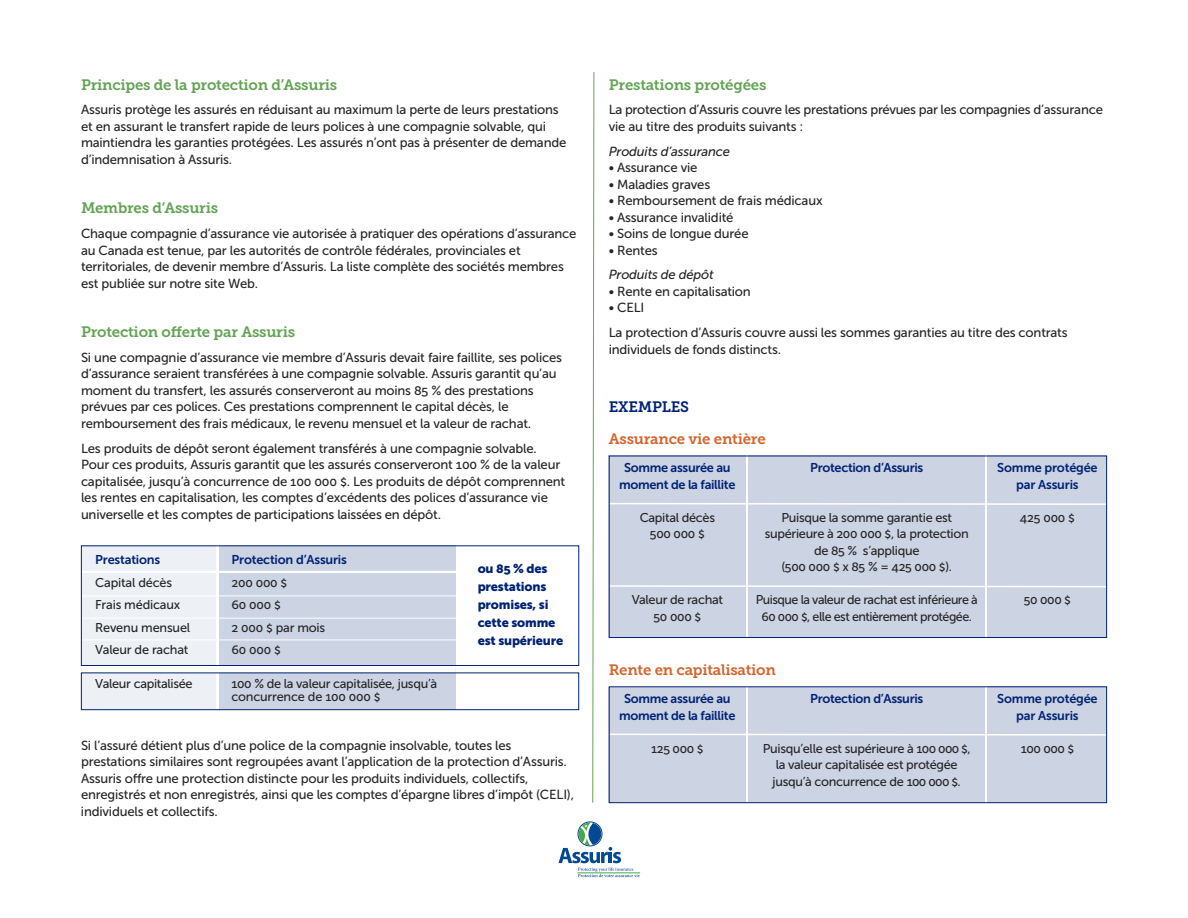
<style>
.page{position:relative;width:1188px;height:918px;background:#fff}
.page>*{position:absolute;margin:0;border:0;box-sizing:border-box;transform-origin:0 0}
.t1{font:15px "Museo Slab 700";letter-spacing:-.015em;color:#62a453}
.t2{font:15px "Museo Slab 700";letter-spacing:-.015em;color:#d5642c}
.t3{font:15px "Museo Slab 700";letter-spacing:-.015em;color:#002374}
.t4{font:13.2px/16.5px "Museo Sans 500";letter-spacing:-.015em;color:#272627}
.t5{font:italic 13.2px "Museo Sans 500";letter-spacing:-.015em;color:#272627}
.t6{font:12.75px/16.5px "Museo Sans 500";letter-spacing:-.025em;color:#272627;text-align:center}
.t7{font:12.75px/16.5px "Museo Sans 700";letter-spacing:-.025em;color:#002374;text-align:center}
.t8{font:12.75px/18px "Museo Sans 900";letter-spacing:-.015em;color:#002374}
</style>
<div class="page">
<div style="left:609px;top:456px;width:137px;height:182px;background:#ccd3e3"></div>
<div style="left:988px;top:456px;width:119px;height:182px;background:#ccd3e3"></div>
<div style="left:749px;top:456px;width:236px;height:182px;background:#ccd3e3"></div>
<svg style="left:608px;top:502px;width:500px;height:4px"></svg>
<svg style="left:608px;top:585px;width:500px;height:3px"></svg>
<div style="left:609px;top:687px;width:137px;height:115px;background:#ccd3e3"></div>
<div style="left:988px;top:686px;width:119px;height:116px;background:#ccd3e3"></div>
<div style="left:748px;top:687px;width:237px;height:115px;background:#ccd3e3"></div>
<svg style="left:608px;top:733px;width:500px;height:3px"></svg>
<div style="left:609px;top:456px;width:498px;height:182px;border:1px solid #002374"></div>
<div style="left:609px;top:686px;width:498px;height:117px;border:1px solid #002374"></div>
<div style="left:219px;top:545px;width:237px;height:165px;background:#ccd3e3"></div>
<div style="left:81px;top:545px;width:135px;height:165px;background:#edf0f5"></div>
<hr style="left:81px;top:571px;width:375px;height:2px;background:#fff">
<hr style="left:81px;top:596px;width:375px;height:1px;background:#fff">
<hr style="left:81px;top:618px;width:375px;height:1px;background:#fff">
<hr style="left:81px;top:640px;width:375px;height:1px;background:#fff">
<div style="left:81px;top:665px;width:375px;height:8px;background:#fff"></div>
<div style="left:81px;top:545px;width:498px;height:121px;border:1px solid #002374"></div>
<svg style="left:592px;top:72px;width:3px;height:731px"></svg>
<svg style="left:559px;top:822px;width:81px;height:55px"></svg>
<hr style="left:577px;top:873px;width:63px;height:1px;background:#44aa42">
<div style="left:81px;top:673px;width:498px;height:37px;border:1px solid #002374"></div>
<p class="t1" style="left:81px;top:79px;width:258px">Principes de la protection d’Assuris</p>
<p class="t4" style="left:81px;top:101px;width:487px">Assuris protège les assurés en réduisant au maximum la perte de leurs prestations et en assurant le transfert rapide de leurs polices à une compagnie solvable, qui maintiendra les garanties protégées. Les assurés n’ont pas à présenter de demande d’indemnisation à Assuris.</p>
<p class="t1" style="left:81px;top:203px;width:139px">Membres d’Assuris</p>
<p class="t4" style="left:81px;top:225px;width:497px">Chaque compagnie d’assurance vie autorisée à pratiquer des opérations d’assurance au Canada est tenue, par les autorités de contrôle fédérales, provinciales et territoriales, de devenir membre d’Assuris. La liste complète des sociétés membres est publiée sur notre site Web.</p>
<p class="t1" style="left:81px;top:326px;width:216px">Protection offerte par Assuris</p>
<p class="t4" style="left:81px;top:349px;width:483px">Si une compagnie d’assurance vie membre d’Assuris devait faire faillite, ses polices d’assurance seraient transférées à une compagnie solvable. Assuris garantit qu’au moment du transfert, les assurés conserveront au moins 85 % des prestations prévues par ces polices. Ces prestations comprennent le capital décès, le remboursement des frais médicaux, le revenu mensuel et la valeur de rachat.</p>
<p class="t4" style="left:81px;top:440px;width:486px">Les produits de dépôt seront également transférés à une compagnie solvable.<br>Pour ces produits, Assuris garantit que les assurés conserveront 100 % de la valeur capitalisée, jusqu’à concurrence de 100 000 $. Les produits de dépôt comprennent les rentes en capitalisation, les comptes d’excédents des polices d’assurance vie universelle et les comptes de participations laissées en dépôt.</p>
<p class="t7" style="left:95px;top:552px;width:67px">Prestations</p>
<p class="t7" style="left:232px;top:552px;width:117px">Protection d’Assuris</p>
<p class="t6" style="left:95px;top:574px;width:78px">Capital décès</p>
<p class="t6" style="left:232px;top:574px;width:57px">200 000 $</p>
<p class="t6" style="left:95px;top:597px;width:87px">Frais médicaux</p>
<p class="t6" style="left:232px;top:597px;width:51px">60 000 $</p>
<p class="t6" style="left:95px;top:619px;width:97px">Revenu mensuel</p>
<p class="t6" style="left:232px;top:619px;width:95px">2 000 $ par mois</p>
<p class="t6" style="left:95px;top:642px;width:95px">Valeur de rachat</p>
<p class="t6" style="left:232px;top:642px;width:51px">60 000 $</p>
<p class="t6" style="left:95px;top:675px;width:99px">Valeur capitalisée</p>
<p class="t6" style="left:231px;top:677px;width:207px;line-height:13.5px;text-align:left">100 % de la valeur capitalisée, jusqu’à concurrence de 100 000 $</p>
<p class="t8" style="left:478px;top:560px;width:87px">ou 85 % des prestations promises, si cette somme est supérieure</p>
<p class="t4" style="left:81px;top:737px;width:495px">Si l’assuré détient plus d’une police de la compagnie insolvable, toutes les prestations similaires sont regroupées avant l’application de la protection d’Assuris.<br>Assuris offre une protection distincte pour les produits individuels, collectifs, enregistrés et non enregistrés, ainsi que les comptes d’épargne libres d’impôt (CELI), individuels et collectifs.</p>
<p class="t1" style="left:609px;top:79px;width:159px">Prestations protégées</p>
<p class="t4" style="left:609px;top:101px;width:496px">La protection d’Assuris couvre les prestations prévues par les compagnies d’assurance vie au titre des produits suivants :</p>
<p class="t5" style="left:609px;top:143px;width:123px">Produits d’assurance</p>
<p class="t4" style="left:609px;top:159px;width:90px">• Assurance vie</p>
<p class="t4" style="left:609px;top:176px;width:103px">• Maladies graves</p>
<p class="t4" style="left:609px;top:192px;width:215px">• Remboursement de frais médicaux</p>
<p class="t4" style="left:609px;top:209px;width:126px">• Assurance invalidité</p>
<p class="t4" style="left:609px;top:225px;width:141px">• Soins de longue durée</p>
<p class="t4" style="left:609px;top:242px;width:50px">• Rentes</p>
<p class="t5" style="left:609px;top:267px;width:106px">Produits de dépôt</p>
<p class="t4" style="left:609px;top:283px;width:144px">• Rente en capitalisation</p>
<p class="t4" style="left:609px;top:295px;width:460px;line-height:24.8px">• CELI<br>La protection d’Assuris couvre aussi les sommes garanties au titre des contrats</p>
<p class="t4" style="left:609px;top:341px;width:174px">individuels de fonds distincts.</p>
<p class="t3" style="left:609px;top:401px;width:82px">EXEMPLES</p>
<p class="t2" style="left:609px;top:434px;width:158px">Assurance vie entière</p>
<p class="t7" style="left:619px;top:460px;width:118px">Somme assurée au moment de la faillite</p>
<p class="t6" style="left:640px;top:509px;width:77px">Capital décès<br>500 000 $</p>
<p class="t7" style="left:810px;top:460px;width:114px">Protection d’Assuris</p>
<p class="t6" style="left:765px;top:509px;width:206px">Puisque la somme garantie est supérieure à 200 000 $, la protection de 85 % s’applique<br>(500 000 $ x 85 % = 425 000 $).</p>
<p class="t6" style="left:756px;top:592px;width:224px">Puisque la valeur de rachat est inférieure à<br>60 000 $, elle est entièrement protégée.</p>
<p class="t6" style="left:632px;top:592px;width:93px">Valeur de rachat<br>50 000 $</p>
<p class="t2" style="left:609px;top:665px;width:169px">Rente en capitalisation</p>
<p class="t7" style="left:619px;top:691px;width:118px">Somme assurée au moment de la faillite</p>
<p class="t6" style="left:651px;top:740px;width:54px">125 000 $</p>
<p class="t7" style="left:810px;top:691px;width:114px">Protection d’Assuris</p>
<p class="t6" style="left:763px;top:740px;width:209px">Puisqu’elle est supérieure à 100 000 $, la valeur capitalisée est protégée jusqu’à concurrence de 100 000 $.</p>
<p class="t7" style="left:997px;top:460px;width:102px">Somme protégée par Assuris</p>
<p class="t6" style="left:1020px;top:509px;width:57px">425 000 $</p>
<p class="t6" style="left:1024px;top:592px;width:49px">50 000 $</p>
<p class="t7" style="left:997px;top:691px;width:102px">Somme protégée par Assuris</p>
<p class="t6" style="left:1021px;top:740px;width:55px">100 000 $</p>
</div>
